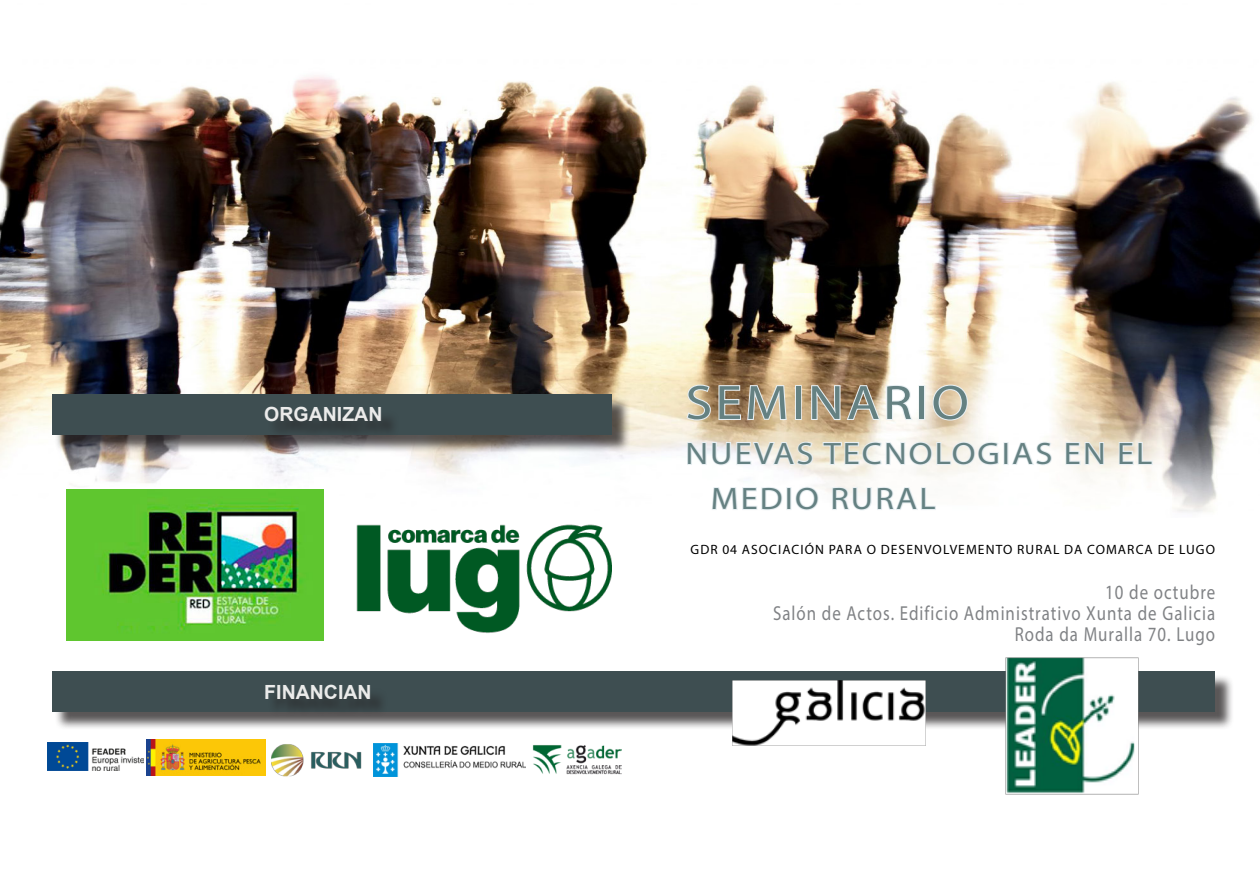
<style>
.page{position:relative;width:1260px;height:890px;background:#fff}
.page>*{position:absolute;margin:0;border:0;box-sizing:border-box;transform-origin:0 0}
.t1{font:48.6px "Myriad Pro";letter-spacing:.06em;color:#658182;scale:1.11 1}
.t2{font:31.05px/45px "Myriad Pro";letter-spacing:.06em;color:#658182;scale:1.11 1}
.t3{font:20.25px/21px "Myriad Pro";letter-spacing:.06em;color:#808285;text-align:right;scale:.83 1}
.t4{font:700 19.5px "Arial";color:#ebebea}
.t5{font:13.5px "Myriad Pro";letter-spacing:.08em;color:#000}
</style>
<div class="page">
<img style="left:0;top:76px;width:1259px;height:441px">
<svg style="left:685px;top:383px;width:102px;height:38px"></svg>
<div style="left:795px;top:385px;width:6px;height:35px;border:2px solid #e8eff2"></div>
<svg style="left:810px;top:383px;width:104px;height:39px"></svg>
<div style="left:918px;top:385px;width:7px;height:35px;border:2px solid #e8eff2"></div>
<svg style="left:931px;top:383px;width:37px;height:38px"></svg>
<div style="left:1003px;top:442px;width:5px;height:23px;border:2px solid #e8eff2"></div>
<svg style="left:1010px;top:429px;width:43px;height:37px"></svg>
<svg style="left:1064px;top:440px;width:41px;height:29px"></svg>
<svg style="left:1117px;top:441px;width:36px;height:25px"></svg>
<svg style="left:686px;top:429px;width:313px;height:82px"></svg>
<img style="left:353px;top:509px;width:259px;height:124px">
<div style="left:54px;top:673px;width:1179px;height:57px;background:#231f20;opacity:.75"></div>
<div style="left:52px;top:671px;width:1163px;height:40px;background:#3e4e51"></div>
<div style="left:268px;top:687px;width:120px;height:30px;background:#231f20;opacity:.75"></div>
<img style="left:373px;top:743px;width:152px;height:33px">
<img style="left:532px;top:745px;width:89px;height:30px">
<img style="left:147px;top:739px;width:118px;height:36px">
<img style="left:47px;top:742px;width:96px;height:28px">
<img style="left:731px;top:680px;width:195px;height:66px">
<img style="left:1004px;top:657px;width:134px;height:138px">
<div style="left:54px;top:396px;width:576px;height:57px;background:#231f20;opacity:.75"></div>
<div style="left:52px;top:394px;width:560px;height:40px;background:#3e4e51"></div>
<div style="left:268px;top:409px;width:131px;height:31px;background:#231f20;opacity:.75"></div>
<img style="left:271px;top:744px;width:91px;height:33px">
<img style="left:67px;top:489px;width:257px;height:151px">
<p class="t4" style="left:264px;top:401px;width:117px">ORGANIZAn</p>
<p class="t4" style="left:264px;top:678px;width:106px">FINANCIAn</p>
<h1 class="t1" style="left:685px;top:372px;width:257px">SEMINARIO</h1>
<h2 class="t2" style="left:710px;top:430px;width:399px;text-indent:-25px">NUEVAS TECNOLOGIAS EN EL<br>MEDIO RURAL</h2>
<p class="t5" style="left:690px;top:541px;width:69px">GDR 04 Asociaci</p>
<p class="t5" style="left:804px;top:541px;width:33px">ón para</p>
<p class="t5" style="left:866px;top:541px;width:34px">o Desenvolvemento</p>
<p class="t5" style="left:1017px;top:541px;width:18px">Rural</p>
<p class="t5" style="left:1064px;top:541px;width:42px">da Comarca</p>
<p class="t5" style="left:1157px;top:541px;width:39px">de Lugo</p>
<p class="t3" style="left:773px;top:581px;width:534px">10 de octubre<br>Salón de Actos. Edificio Administrativo Xunta de Galicia<br>Roda da Muralla 70. Lugo</p>
</div>
